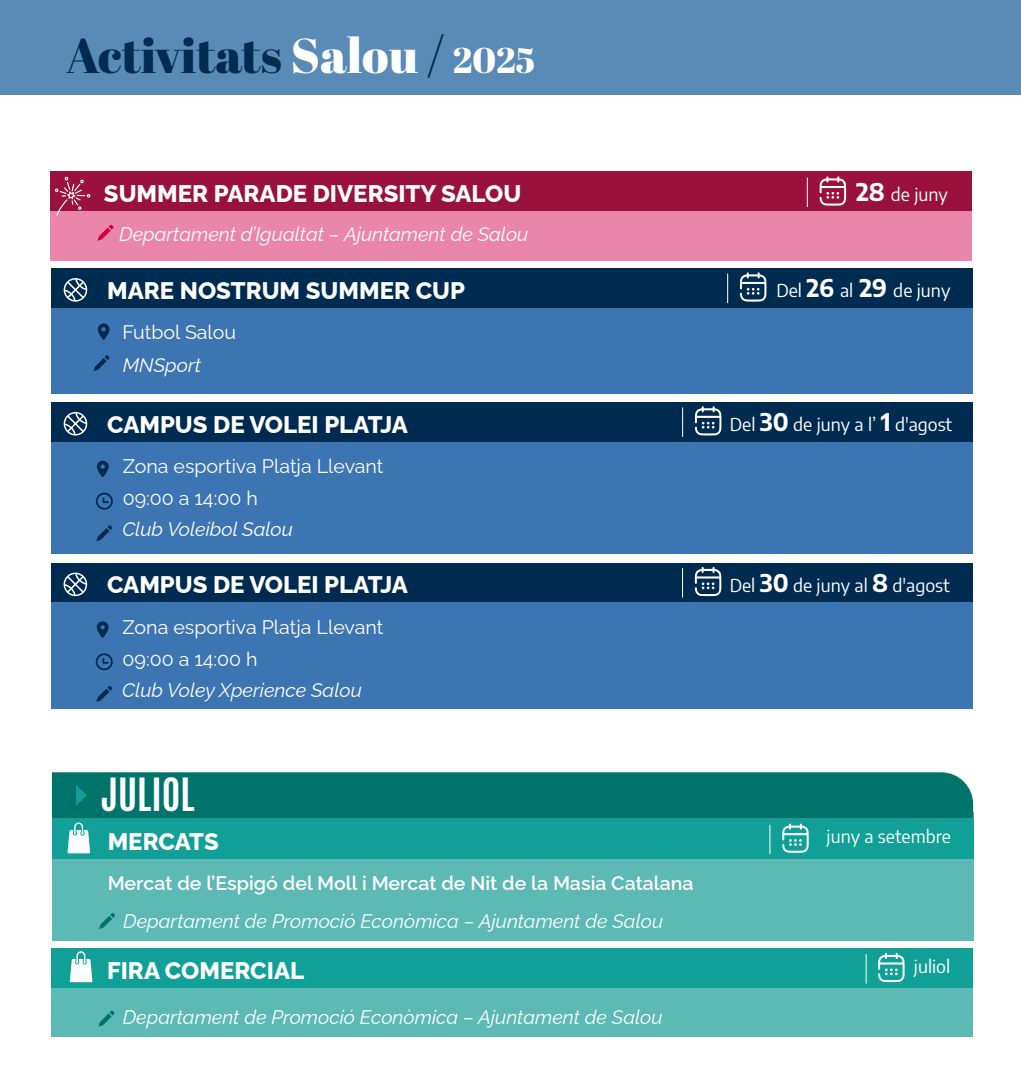
<style>
.page{position:relative;width:1021px;height:1085px;background:#fff}
.page>*{position:absolute;margin:0;border:0;box-sizing:border-box;transform-origin:0 0}
.t1{font:48.82px "Abril Fatface";color:#002b51}
.t2{font:700 38.25px "Antonio";color:#fff}
.t3{font:800 23.85px "Raleway";color:#fff}
.t4{font:italic 19.57px "Raleway";color:#fff}
.t5{font:19.57px/31.5px "Raleway";color:#fff}
.t6{font:600 19.57px "Raleway";color:#fff}
.t7{font:17.78px "Encode Sans";color:#fff}
.s1{color:#fff}
.s2{font-size:35.55px;color:#fff}
.s3{font-weight:700;font-size:23.85px}
</style>
<div class="page">
<div style="left:0;top:0;width:1020px;height:94px;background:#5a8ab6"></div>
<div style="left:51px;top:268px;width:921px;height:126px;background:#3c75b2"></div>
<div style="left:51px;top:268px;width:921px;height:40px;background:#002b51"></div>
<svg style="left:64px;top:278px;width:23px;height:23px"></svg>
<svg style="left:740px;top:272px;width:26px;height:29px"></svg>
<svg style="left:727px;top:274px;width:1px;height:29px"></svg>
<svg style="left:98px;top:323px;width:11px;height:17px"></svg>
<svg style="left:93px;top:355px;width:17px;height:16px"></svg>
<div style="left:51px;top:401px;width:921px;height:154px;background:#3c75b2"></div>
<div style="left:51px;top:401px;width:921px;height:40px;background:#002b51"></div>
<svg style="left:64px;top:412px;width:23px;height:23px"></svg>
<svg style="left:695px;top:406px;width:26px;height:29px"></svg>
<svg style="left:682px;top:407px;width:1px;height:29px"></svg>
<svg style="left:96px;top:525px;width:16px;height:16px"></svg>
<svg style="left:97px;top:460px;width:12px;height:17px"></svg>
<svg style="left:96px;top:492px;width:17px;height:18px"></svg>
<div style="left:51px;top:562px;width:921px;height:147px;background:#3c75b2"></div>
<div style="left:51px;top:562px;width:921px;height:40px;background:#002b51"></div>
<svg style="left:64px;top:572px;width:23px;height:24px"></svg>
<svg style="left:694px;top:566px;width:27px;height:30px"></svg>
<svg style="left:682px;top:568px;width:1px;height:29px"></svg>
<svg style="left:96px;top:685px;width:16px;height:16px"></svg>
<svg style="left:97px;top:621px;width:12px;height:16px"></svg>
<svg style="left:96px;top:653px;width:17px;height:17px"></svg>
<div style="left:52px;top:811px;width:921px;height:129px;background:#5cb9b4"></div>
<div style="left:52px;top:818px;width:921px;height:40px;background:#10a098"></div>
<svg style="left:99px;top:913px;width:16px;height:15px"></svg>
<svg style="left:52px;top:772px;width:921px;height:81px"></svg>
<div style="left:51px;top:947px;width:921px;height:89px;background:#5cb9b4"></div>
<div style="left:51px;top:947px;width:921px;height:40px;background:#10a098"></div>
<svg style="left:878px;top:953px;width:26px;height:29px"></svg>
<svg style="left:865px;top:954px;width:1px;height:29px"></svg>
<svg style="left:98px;top:1010px;width:16px;height:16px"></svg>
<svg style="left:70px;top:951px;width:22px;height:31px"></svg>
<div style="left:39px;top:554px;width:958px;height:8px;background:#fff"></div>
<div style="left:50px;top:171px;width:921px;height:90px;background:#ea86a9"></div>
<svg style="left:97px;top:224px;width:17px;height:17px"></svg>
<div style="left:50px;top:171px;width:921px;height:40px;background:#9b113d"></div>
<svg style="left:819px;top:176px;width:27px;height:30px"></svg>
<svg style="left:807px;top:178px;width:1px;height:29px"></svg>
<svg style="left:55px;top:177px;width:35px;height:39px"></svg>
<h1 class="t1" style="left:66px;top:21px;width:470px">Activitats <span class="s1">Salou</span> / <span class="s2">2025</span></h1>
<p class="t3" style="left:104px;top:175px;width:419px">SUMMER PARADE DIVERSITY SALOU</p>
<p class="t4" style="left:119px;top:218px;width:411px">Departament d’Igualtat – Ajuntament de Salou</p>
<p class="t3" style="left:107px;top:271px;width:359px">MARE NOSTRUM SUMMER CUP</p>
<p class="t5" style="left:122px;top:314px;width:115px">Futbol Salou</p>
<p class="t4" style="left:123px;top:349px;width:80px">MNSport</p>
<p class="t3" style="left:107px;top:405px;width:302px">CAMPUS DE VOLEI PLATJA</p>
<p class="t5" style="left:123px;top:448px;width:262px">Zona esportiva Platja Llevant<br>09:00 a 14:00 h</p>
<p class="t4" style="left:122px;top:514px;width:172px">Club Voleibol Salou</p>
<p class="t3" style="left:107px;top:566px;width:302px">CAMPUS DE VOLEI PLATJA</p>
<p class="t5" style="left:123px;top:609px;width:262px">Zona esportiva Platja Llevant<br>09:00 a 14:00 h</p>
<p class="t4" style="left:122px;top:674px;width:241px">Club Voley Xperience Salou</p>
<h2 class="t2" style="left:101px;top:766px;width:95px">JULIOL</h2>
<p class="t3" style="left:108px;top:822px;width:113px">MERCATS</p>
<p class="t6" style="left:108px;top:867px;width:587px">Mercat de l’Espigó del Moll i Mercat de Nit de la Masia Catalana</p>
<p class="t4" style="left:123px;top:905px;width:541px">Departament de Promoció Econòmica – Ajuntament de Salou</p>
<p class="t3" style="left:107px;top:951px;width:198px">FIRA COMERCIAL</p>
<p class="t4" style="left:123px;top:1001px;width:541px">Departament de Promoció Econòmica – Ajuntament de Salou</p>
<p class="t7" style="left:856px;top:182px;width:93px"><span class="s3">28</span> de juny</p>
<p class="t7" style="left:776px;top:278px;width:175px">Del <span class="s3">26</span> al <span class="s3">29</span> de juny</p>
<p class="t7" style="left:729px;top:412px;width:224px">Del <span class="s3">30</span> de juny a l’ <span class="s3">1</span> d'agost</p>
<p class="t7" style="left:729px;top:572px;width:222px">Del <span class="s3">30</span> de juny al <span class="s3">8</span> d'agost</p>
<p class="t7" style="left:826px;top:824px;width:126px">juny a setembre</p>
<p class="t7" style="left:914px;top:953px;width:38px">juliol</p>
</div>
